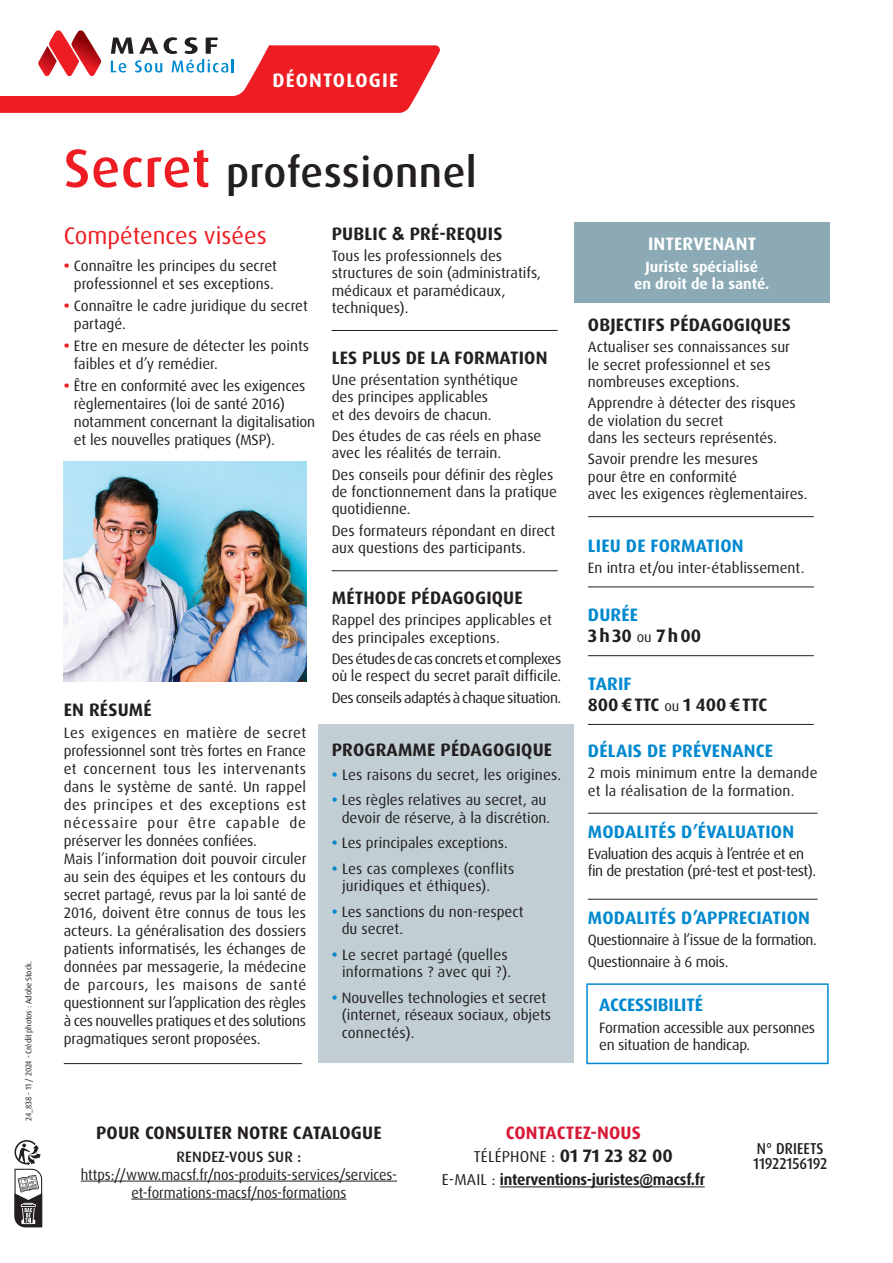
<style>
.page{position:relative;width:893px;height:1263px;background:#fff}
.page>*{position:absolute;margin:0;border:0;box-sizing:border-box;transform-origin:0 0}
.t1{font:500 42px "Dax Pro";letter-spacing:.01em;color:#231f20}
.t2{font:24px "Dax Pro";color:#ee1d23}
.t3{font:700 19.5px "Dax Pro";letter-spacing:.06em;color:#fff}
.t4{font:700 18px/20.7px "Dax Pro";letter-spacing:.01em;color:#231f20}
.t5{font:700 18px "Dax OT";letter-spacing:.01em;color:#0089cf}
.t6{font:700 18px "Dax Pro";letter-spacing:.01em;color:#0089cf}
.t7{font:700 18px "Dax Pro";letter-spacing:.01em;color:#d91938}
.t8{font:700 18px "Dax OT";letter-spacing:-.01em;color:#0089cf}
.t9{font:700 18px "Dax Pro";letter-spacing:.01em;color:#fff}
.t10{font:700 15.75px/23px "Dax Pro";letter-spacing:-.015em;color:#231f20;text-align:center;scale:.95 1}
.t11{font:500 15.75px/15px "Dax Pro";color:#231f20;scale:.9 1}
.t12{font:15px/18px "Dax Pro";color:#231f20}
.t13{font:15px/17.2px "Dax OT";letter-spacing:-.025em;color:#231f20}
.t14{font:15px/18px "Dax Pro";color:#231f20;text-align:center;scale:.95 1}
.t15{font:15px/17.2px "Dax Pro";letter-spacing:-.025em;color:#231f20}
.t16{font:15px/17.2px "Dax OT";letter-spacing:.01em;color:#231f20}
.t17{font:15px "Dax Pro";letter-spacing:-.03em;color:#231f20}
.t18{font:700 15px/17.2px "Dax Pro";color:#fff;text-align:center}
.t19{font:500 15px "Dax Pro";letter-spacing:.01em;color:#231f20}
.t20{font:8.25px "Dax OT";letter-spacing:-.02em;color:#231f20}
.s1{font-size:54px;color:#ee1d23}
.s2{font-weight:700;color:#ee1d23}
.s3{font-family:"Arial"}
.s4{font-weight:700;color:#0089cf}
.s5{color:#0089cf}
.s6{font-weight:400;font-size:14.25px}
.s7{font-weight:400}
.s8{font-size:18px}
</style>
<div class="page">
<div style="left:319px;top:724px;width:255px;height:338px;background:#c1cfd5"></div>
<hr style="left:332px;top:330px;width:226px;height:1px;background:#231f20">
<hr style="left:332px;top:570px;width:226px;height:1px;background:#231f20">
<hr style="left:588px;top:516px;width:226px;height:1px;background:#231f20">
<hr style="left:588px;top:586px;width:226px;height:1px;background:#231f20">
<hr style="left:588px;top:655px;width:226px;height:1px;background:#231f20">
<hr style="left:588px;top:724px;width:226px;height:1px;background:#231f20">
<hr style="left:588px;top:813px;width:229px;height:1px;background:#231f20">
<hr style="left:588px;top:899px;width:229px;height:1px;background:#231f20">
<hr style="left:64px;top:1063px;width:238px;height:1px;background:#231f20">
<img style="left:64px;top:461px;width:242px;height:220px">
<div style="left:574px;top:222px;width:255px;height:81px;background:#8baab6"></div>
<svg style="left:0;top:30px;width:440px;height:83px"></svg>
<svg style="left:14px;top:1140px;width:29px;height:88px"></svg>
<hr style="left:500px;top:1186px;width:205px;height:1px;background:#231f20">
<hr style="left:81px;top:1181px;width:316px;height:1px;background:#231f20">
<hr style="left:131px;top:1199px;width:215px;height:1px;background:#231f20">
<div style="left:586px;top:983px;width:243px;height:81px;border:2px solid #0089cf"></div>
<p class="t20" style="left:24px;top:1120px;width:161px;rotate:-90deg">24_838 - 11 / 2024 - Crédit photos : Adobe Stock.</p>
<h3 class="t3" style="left:273px;top:67px;width:127px">DÉONTOLOGIE</h3>
<h1 class="t1" style="left:64px;top:145px;width:415px"><span class="s1">Secret</span> professionnel</h1>
<h2 class="t2" style="left:64px;top:220px;width:204px">Compétences visées</h2>
<p class="t12" style="left:64px;top:257px;width:215px;text-align:center"><span class="s2">•</span> Connaître les principes du secret professionnel et ses exceptions.</p>
<p class="t12" style="left:74px;top:297px;width:236px;text-indent:-10px"><span class="s2">•</span> Connaître le cadre juridique du secret partagé.</p>
<p class="t12" style="left:74px;top:337px;width:237px;text-indent:-10px"><span class="s2">•</span> Etre en mesure de détecter les points faibles et d’y remédier.</p>
<p class="t12" style="left:74px;top:377px;width:243px;text-indent:-10px"><span class="s2">•</span> Être en conformité avec les exigences règlementaires (loi de santé 2016) notamment concernant la digitalisation et les nouvelles pratiques (MSP).</p>
<p class="t4" style="left:64px;top:699px;width:89px">EN RÉSUMÉ</p>
<p class="t12" style="left:64px;top:724px;width:244px">Les exigences en matière de secret professionnel sont très fortes en France et concernent tous les intervenants dans le système de santé. Un rappel des principes et des exceptions est nécessaire pour être capable de préserver les données confiées.<br>Mais l’information doit pouvoir circuler au sein des équipes et les contours du secret partagé, revus par la loi santé de 2016, doivent être connus de tous les acteurs. La généralisation des dossiers patients informatisés, les échanges de données par messagerie, la médecine de parcours, les maisons de santé questionnent sur l’application des règles à ces nouvelles pratiques et des solutions pragmatiques seront proposées.</p>
<p class="t4" style="left:332px;top:223px;width:172px">PUBLIC <span class="s3">&amp;</span> PRÉ-REQUIS</p>
<p class="t12" style="left:332px;top:247px;width:211px;line-height:17.2px">Tous les professionnels des structures de soin (administratifs, médicaux et paramédicaux, techniques).</p>
<p class="t4" style="left:332px;top:347px;width:217px">LES PLUS DE LA FORMATION</p>
<p class="t12" style="left:332px;top:371px;width:188px;line-height:17.2px">Une présentation synthétique des principes applicables<br>et des devoirs de chacun.</p>
<p class="t12" style="left:332px;top:427px;width:211px;line-height:17.2px">Des études de cas réels en phase avec les réalités de terrain.</p>
<p class="t12" style="left:332px;top:466px;width:227px;line-height:17.2px">Des conseils pour définir des règles de fonctionnement dans la pratique quotidienne.</p>
<p class="t12" style="left:332px;top:522px;width:225px;line-height:17.2px">Des formateurs répondant en direct aux questions des participants.</p>
<p class="t4" style="left:332px;top:587px;width:193px">MÉTHODE PÉDAGOGIQUE</p>
<p class="t12" style="left:332px;top:611px;width:222px;line-height:17.2px">Rappel des principes applicables et des principales exceptions.</p>
<p class="t15" style="left:332px;top:650px;width:231px">Des études de cas concrets et complexes où le respect du secret paraît difficile.</p>
<p class="t17" style="left:332px;top:688px;width:231px">Des conseils adaptés à chaque situation.</p>
<p class="t4" style="left:332px;top:739px;width:222px">PROGRAMME PÉDAGOGIQUE</p>
<p class="t12" style="left:332px;top:765px;width:231px"><span class="s4">•</span> Les raisons du secret, les origines.</p>
<p class="t12" style="left:332px;top:791px;width:220px;line-height:17.2px;text-align:right"><span class="s4">•</span> Les règles relatives au secret, au devoir de réserve, à la discrétion.</p>
<p class="t12" style="left:332px;top:834px;width:178px"><span class="s4">•</span> Les principales exceptions.</p>
<p class="t12" style="left:342px;top:860px;width:174px;line-height:17.2px;text-indent:-10px"><span class="s4">•</span> Les cas complexes (conflits juridiques et éthiques).</p>
<p class="t12" style="left:342px;top:903px;width:183px;line-height:17.2px;text-indent:-10px"><span class="s4">•</span> Les sanctions du non-respect du secret.</p>
<p class="t12" style="left:332px;top:946px;width:181px;line-height:17.2px;text-align:right"><span class="s4">•</span> Le secret partagé (quelles informations ? avec qui ?).</p>
<p class="t12" style="left:342px;top:989px;width:211px;line-height:17.2px;text-indent:-10px"><span class="s4">•</span> Nouvelles technologies et secret (internet, réseaux sociaux, objets connectés).</p>
<p class="t9" style="left:648px;top:233px;width:110px">INTERVENANT</p>
<p class="t18" style="left:634px;top:258px;width:137px">Juriste spécialisé<br>en droit de la santé.</p>
<p class="t4" style="left:588px;top:314px;width:204px">OBJECTIFS PÉDAGOGIQUES</p>
<p class="t12" style="left:588px;top:339px;width:204px;line-height:17.2px">Actualiser ses connaissances sur le secret professionnel et ses nombreuses exceptions.</p>
<p class="t12" style="left:588px;top:395px;width:209px;line-height:17.2px">Apprendre à détecter des risques de violation du secret<br>dans les secteurs représentés.</p>
<p class="t12" style="left:588px;top:451px;width:221px;line-height:17.2px">Savoir prendre les mesures<br>pour être en conformité<br>avec les exigences règlementaires.</p>
<p class="t6" style="left:588px;top:534px;width:157px">LIEU DE FORMATION</p>
<p class="t12" style="left:588px;top:559px;width:218px">En intra et/ou inter-établissement.</p>
<p class="t4" style="left:588px;top:605px;width:115px"><span class="s5">DURÉE<br></span>3h30 <span class="s6">ou</span> 7h00</p>
<p class="t4" style="left:588px;top:674px;width:181px"><span class="s5">TARIF<br></span>800€TTC <span class="s6">ou</span> 1 400€TTC</p>
<p class="t5" style="left:588px;top:739px;width:187px">DÉLAIS DE PRÉVENANCE</p>
<p class="t16" style="left:588px;top:764px;width:231px">2 mois minimum entre la demande et la réalisation de la formation.</p>
<p class="t5" style="left:588px;top:820px;width:208px">MODALITÉS D’ÉVALUATION</p>
<p class="t13" style="left:588px;top:845px;width:230px">Evaluation des acquis à l’entrée et en fin de prestation (pré-test et post-test).</p>
<p class="t5" style="left:588px;top:906px;width:223px">MODALITÉS D’APPRECIATION</p>
<p class="t13" style="left:588px;top:929px;width:230px;line-height:21.5px">Questionnaire à l’issue de la formation.<br>Questionnaire à 6 mois.</p>
<p class="t8" style="left:599px;top:994px;width:105px">ACCESSIBILITÉ</p>
<p class="t13" style="left:599px;top:1019px;width:217px">Formation accessible aux personnes en situation de handicap.</p>
<p class="t4" style="left:96px;top:1123px;width:287px">POUR CONSULTER NOTRE CATALOGUE</p>
<p class="t19" style="left:177px;top:1147px;width:126px">RENDEZ-VOUS SUR :</p>
<p class="t14" style="left:81px;top:1165px;width:334px">https://www.macsf.fr/nos-produits-services/services&shy;et-formations-macsf/nos-formations</p>
<p class="t7" style="left:506px;top:1121px;width:136px">CONTACTEZ-NOUS</p>
<p class="t10" style="left:442px;top:1145px;width:279px"><span class="s7">TÉLÉPHONE :</span> <span class="s8">01 71 23 82 00<br></span><span class="s7">E-MAIL :</span> interventions-juristes@macsf.fr</p>
<p class="t11" style="left:753px;top:1141px;width:84px">N° DRIEETS<br>11922156192</p>
</div>
